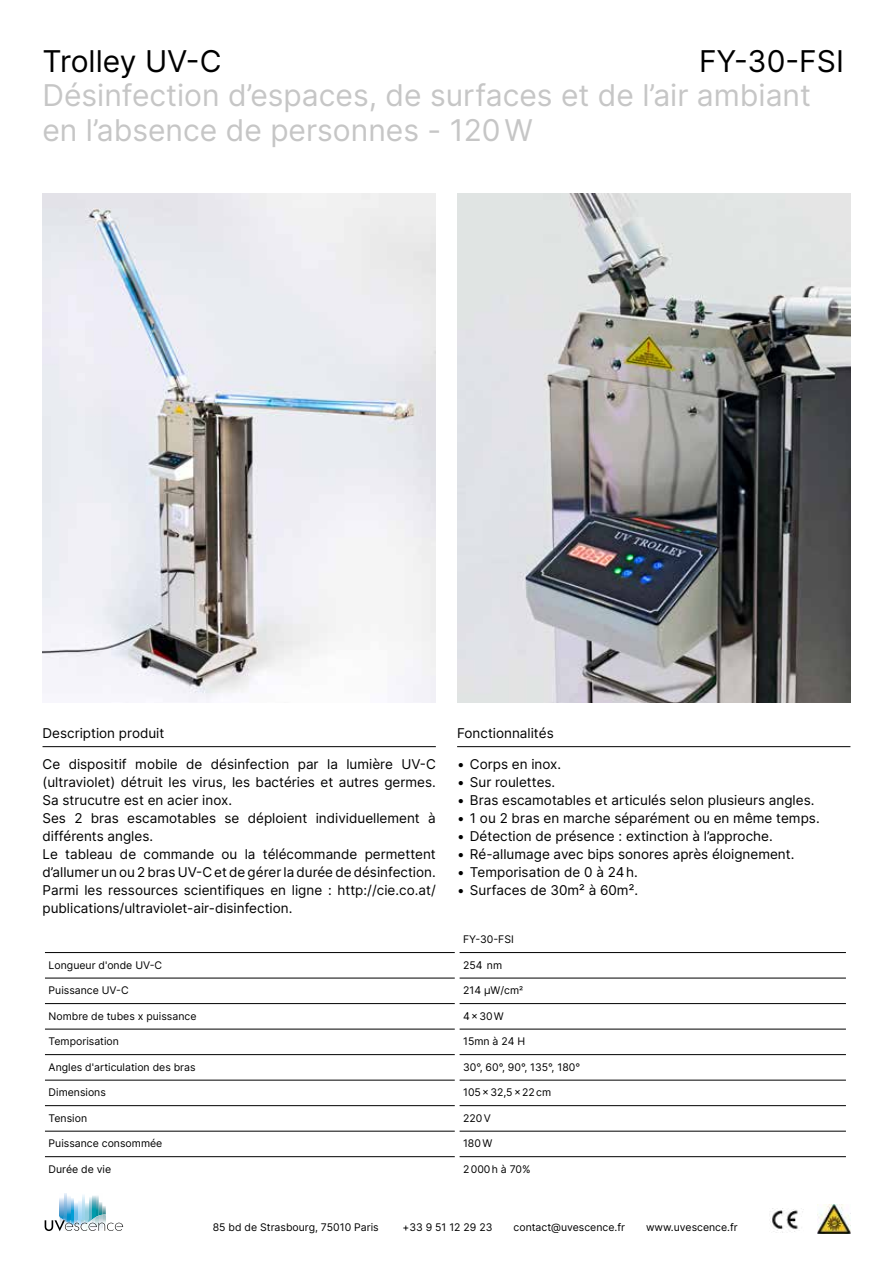
<style>
.page{position:relative;width:893px;height:1263px;background:#fff}
.page>*{position:absolute;margin:0;border:0;box-sizing:border-box;transform-origin:0 0}
.t1{font:30px/34.5px "Inter";color:#c6c6c6}
.t2{font:30px "Inter";color:#000}
.t3{font:13.5px/18px "Inter";color:#000}
.t4{font:10.5px "Inter";color:#000}
</style>
<div class="page">
<img style="left:43px;top:193px;width:393px;height:509px">
<img style="left:457px;top:193px;width:393px;height:509px">
<hr style="left:43px;top:746px;width:393px;height:1px;background:#000">
<hr style="left:457px;top:746px;width:393px;height:1px;background:#000">
<svg style="left:45px;top:953px;width:801px;height:205px"></svg>
<hr style="left:459px;top:952px;width:387px;height:1px;background:#000">
<hr style="left:459px;top:978px;width:387px;height:1px;background:#000">
<hr style="left:459px;top:1003px;width:387px;height:1px;background:#000">
<hr style="left:459px;top:1029px;width:387px;height:1px;background:#000">
<hr style="left:459px;top:1054px;width:387px;height:1px;background:#000">
<hr style="left:459px;top:1080px;width:387px;height:1px;background:#000">
<hr style="left:459px;top:1105px;width:387px;height:1px;background:#000">
<hr style="left:459px;top:1131px;width:387px;height:1px;background:#000">
<hr style="left:459px;top:1156px;width:387px;height:1px;background:#000">
<hr style="left:45px;top:952px;width:410px;height:1px;background:#000">
<hr style="left:45px;top:978px;width:410px;height:1px;background:#000">
<hr style="left:45px;top:1003px;width:410px;height:1px;background:#000">
<hr style="left:45px;top:1029px;width:410px;height:1px;background:#000">
<hr style="left:45px;top:1054px;width:410px;height:1px;background:#000">
<hr style="left:45px;top:1080px;width:410px;height:1px;background:#000">
<hr style="left:45px;top:1105px;width:410px;height:1px;background:#000">
<hr style="left:45px;top:1131px;width:410px;height:1px;background:#000">
<hr style="left:45px;top:1156px;width:410px;height:1px;background:#000">
<hr style="left:455px;top:952px;width:4px;height:26px;background:#fff">
<hr style="left:455px;top:978px;width:4px;height:25px;background:#fff">
<hr style="left:455px;top:1003px;width:4px;height:26px;background:#fff">
<hr style="left:455px;top:1029px;width:4px;height:25px;background:#fff">
<hr style="left:455px;top:1054px;width:4px;height:26px;background:#fff">
<hr style="left:455px;top:1080px;width:4px;height:26px;background:#fff">
<hr style="left:455px;top:1106px;width:4px;height:25px;background:#fff">
<hr style="left:455px;top:1131px;width:4px;height:26px;background:#fff">
<hr style="left:455px;top:1157px;width:4px;height:25px;background:#fff">
<svg style="left:45px;top:1194px;width:78px;height:37px"></svg>
<img style="left:817px;top:1204px;width:33px;height:29px">
<img style="left:770px;top:1208px;width:34px;height:24px">
<h1 class="t2" style="left:43px;top:39px;width:181px">Trolley UV-C</h1>
<h1 class="t2" style="left:699px;top:39px;width:146px">FY-30-FSI</h1>
<h1 class="t1" style="left:43px;top:77px;width:770px">Désinfection d’espaces, de surfaces et de l’air ambiant en l’absence de personnes - 120W</h1>
<p class="t3" style="left:43px;top:723px;width:123px">Description produit</p>
<p class="t3" style="left:43px;top:754px;width:395px">Ce dispositif mobile de désinfection par la lumière UV-C (ultraviolet) détruit les virus, les bactéries et autres germes.<br>Sa strucutre est en acier inox.<br>Ses 2 bras escamotables se déploient individuellement à différents angles.<br>Le tableau de commande ou la télécommande permettent d’allumer un ou 2 bras UV-C et de gérer la durée de désinfection.<br>Parmi les ressources scientifiques en ligne : http://cie.co.at/ publications/ultraviolet-air-disinfection.</p>
<p class="t3" style="left:457px;top:723px;width:98px">Fonctionnalités</p>
<p class="t3" style="left:457px;top:754px;width:106px">• Corps en inox.</p>
<p class="t3" style="left:457px;top:772px;width:100px">• Sur roulettes.</p>
<p class="t3" style="left:457px;top:790px;width:359px">• Bras escamotables et articulés selon plusieurs angles.</p>
<p class="t3" style="left:457px;top:808px;width:364px">• 1 ou 2 bras en marche séparément ou en même temps.</p>
<p class="t3" style="left:457px;top:826px;width:317px">• Détection de présence : extinction à l’approche.</p>
<p class="t3" style="left:457px;top:844px;width:339px">• Ré-allumage avec bips sonores après éloignement.</p>
<p class="t3" style="left:457px;top:862px;width:182px">• Temporisation de 0 à 24h.</p>
<p class="t3" style="left:457px;top:880px;width:182px">• Surfaces de 30m² à 60m².</p>
<p class="t4" style="left:463px;top:932px;width:52px">FY-30-FSI</p>
<p class="t4" style="left:49px;top:957px;width:115px">Longueur d'onde UV-C</p>
<p class="t4" style="left:463px;top:957px;width:41px">254 nm</p>
<p class="t4" style="left:49px;top:983px;width:82px">Puissance UV-C</p>
<p class="t4" style="left:463px;top:983px;width:62px">214 µW/cm2</p>
<p class="t4" style="left:49px;top:1008px;width:149px">Nombre de tubes x puissance</p>
<p class="t4" style="left:463px;top:1008px;width:42px">4x30W</p>
<p class="t4" style="left:49px;top:1034px;width:72px">Temporisation</p>
<p class="t4" style="left:463px;top:1034px;width:64px">15mn à 24 H</p>
<p class="t4" style="left:49px;top:1059px;width:148px">Angles d'articulation des bras</p>
<p class="t4" style="left:463px;top:1059px;width:119px">30°, 60°, 90°, 135°, 180°</p>
<p class="t4" style="left:49px;top:1085px;width:59px">Dimensions</p>
<p class="t4" style="left:463px;top:1085px;width:90px">105x32,5x22cm</p>
<p class="t4" style="left:49px;top:1110px;width:40px">Tension</p>
<p class="t4" style="left:463px;top:1110px;width:29px">220V</p>
<p class="t4" style="left:49px;top:1136px;width:115px">Puissance consommée</p>
<p class="t4" style="left:463px;top:1136px;width:31px">180W</p>
<p class="t4" style="left:49px;top:1161px;width:64px">Durée de vie</p>
<p class="t4" style="left:463px;top:1161px;width:69px">2000h à 70%</p>
<p class="t4" style="left:213px;top:1219px;width:167px">85 bd de Strasbourg, 75010 Paris</p>
<p class="t4" style="left:403px;top:1219px;width:91px">+33 9 51 12 29 23</p>
<p class="t4" style="left:513px;top:1219px;width:113px">contact@uvescence.fr</p>
<p class="t4" style="left:646px;top:1219px;width:93px">www.uvescence.fr</p>
</div>
